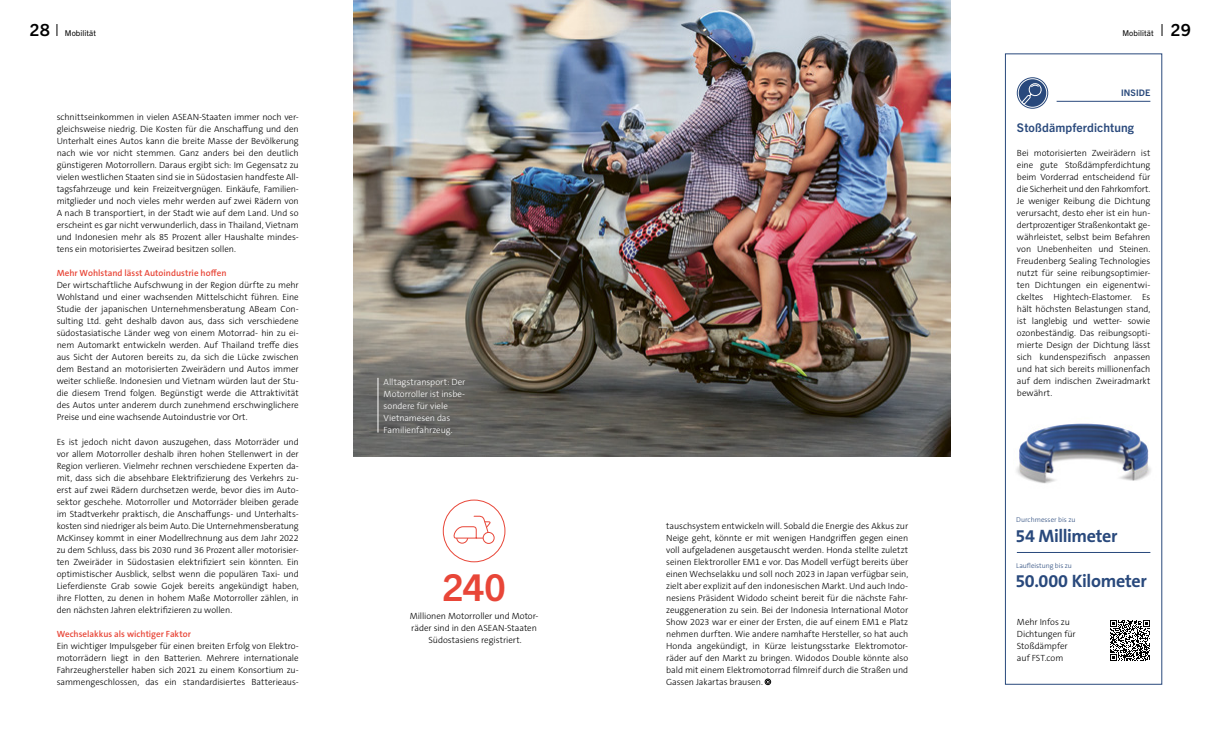
<style>
.page{position:relative;width:1219px;height:738px;background:#fff}
.page>*{position:absolute;margin:0;border:0;box-sizing:border-box;transform-origin:0 0}
.t1{font:700 37px "Trade Gothic Next LT Pro";color:#e84638}
.t2{font:700 18px "The Sans B W7";letter-spacing:-.015em;color:#29497c}
.t3{font:700 12px "Trade Gothic Next LT Pro";letter-spacing:.01em;color:#29497c}
.t4{font:300 9px/12px "The Sans B W3";letter-spacing:-.005em;color:#000;text-align:justify}
.t5{font:300 9px/12px "The Sans B W3";letter-spacing:-.005em;color:#fff}
.t6{font:600 9px "The Sans B W6";color:#e84638}
.t7{font:700 9px "Trade Gothic Next LT Pro";letter-spacing:.01em;color:#29497c}
.t8{font:8px "Trade Gothic Next LT Pro";letter-spacing:.01em;color:#000}
.t9{font:300 7px "The Sans B W3";letter-spacing:-.005em;color:#29497c}
.s1{font-weight:700;font-size:16.7px}
</style>
<div class="page">
<svg style="left:57px;top:24px;width:1px;height:12px"></svg>
<svg style="left:1162px;top:24px;width:1px;height:12px"></svg>
<svg style="left:765px;top:678px;width:6px;height:6px"></svg>
<svg style="left:1004px;top:53px;width:159px;height:631px"></svg>
<img style="left:1014px;top:416px;width:143px;height:75px">
<svg style="left:1110px;top:619px;width:40px;height:41px"></svg>
<hr style="left:1057px;top:101px;width:93px;height:1px;background:#29497c">
<div style="left:1019px;top:79px;width:27px;height:28px;background:#29497c;border-radius:50%"></div>
<svg style="left:1021px;top:82px;width:22px;height:22px"></svg>
<div style="left:1017px;top:77px;width:31px;height:31px;border:1px solid #29497c;border-radius:50%"></div>
<hr style="left:1017px;top:551px;width:133px;height:1px;background:#29497c">
<img style="left:353px;top:0;width:598px;height:456px">
<hr style="left:378px;top:377px;width:1px;height:55px;background:#fff">
<div style="left:443px;top:499px;width:62px;height:62px;border:1px solid #e84638;border-radius:50%"></div>
<div style="left:483px;top:531px;width:11px;height:12px;border:1px solid #e84638;border-radius:50%"></div>
<svg style="left:453px;top:515px;width:37px;height:28px"></svg>
<p class="t8" style="left:30px;top:28px;width:68px"><span class="s1">28</span> Mobilität</p>
<p class="t8" style="left:1122px;top:28px;width:70px">Mobilität <span class="s1">29</span></p>
<p class="t4" style="left:57px;top:111px;width:244px">schnittseinkommen in vielen ASEAN-Staaten immer noch ver&shy;gleichsweise niedrig. Die Kosten für die Anschaffung und den Unterhalt eines Autos kann die breite Masse der Bevölkerung nach wie vor nicht stemmen. Ganz anders bei den deutlich günstigeren Motorrollern. Daraus ergibt sich: Im Gegensatz zu vielen westlichen Staaten sind sie in Südostasien handfeste All&shy;tagsfahrzeuge und kein Freizeitvergnügen. Einkäufe, Familien&shy;mitglieder und noch vieles mehr werden auf zwei Rädern von A nach B transportiert, in der Stadt wie auf dem Land. Und so erscheint es gar nicht verwunderlich, dass in Thailand, Vietnam und Indonesien mehr als 85 Prozent aller Haushalte mindes&shy;tens ein motorisiertes Zweirad besitzen sollen.</p>
<p class="t6" style="left:57px;top:267px;width:171px">Mehr Wohlstand lässt Autoindustrie hoffen</p>
<p class="t4" style="left:57px;top:279px;width:244px">Der wirtschaftliche Aufschwung in der Region dürfte zu mehr Wohlstand und einer wachsenden Mittelschicht führen. Eine Studie der japanischen Unternehmensberatung ABeam Con&shy;sulting Ltd. geht deshalb davon aus, dass sich verschiedene südostasiatische Länder weg von einem Motorrad- hin zu ei&shy;nem Automarkt entwickeln werden. Auf Thailand treffe dies aus Sicht der Autoren bereits zu, da sich die Lücke zwischen dem Bestand an motorisierten Zweirädern und Autos immer weiter schließe. Indonesien und Vietnam würden laut der Stu&shy;die diesem Trend folgen. Begünstigt werde die Attraktivität des Autos unter anderem durch zunehmend erschwinglichere Preise und eine wachsende Autoindustrie vor Ort.</p>
<p class="t4" style="left:57px;top:435px;width:244px">Es ist jedoch nicht davon auszugehen, dass Motorräder und vor allem Motorroller deshalb ihren hohen Stellenwert in der Region verlieren. Vielmehr rechnen verschiedene Experten da&shy;mit, dass sich die absehbare Elektrifizierung des Verkehrs zu&shy;erst auf zwei Rädern durchsetzen werde, bevor dies im Auto&shy;sektor geschehe. Motorroller und Motorräder bleiben gerade im Stadtverkehr praktisch, die Anschaffungs- und Unterhalts&shy;kosten sind niedriger als beim Auto. Die Unternehmensberatung McKinsey kommt in einer Modellrechnung aus dem Jahr 2022 zu dem Schluss, dass bis 2030 rund 36 Prozent aller motorisier&shy;ten Zweiräder in Südostasien elektrifiziert sein könnten. Ein optimistischer Ausblick, selbst wenn die populären Taxi- und Lieferdienste Grab sowie Gojek bereits angekündigt haben, ihre Flotten, zu denen in hohem Maße Motorroller zählen, in den nächsten Jahren elektrifizieren zu wollen.</p>
<p class="t6" style="left:57px;top:627px;width:136px">Wechselakkus als wichtiger Faktor</p>
<p class="t4" style="left:57px;top:639px;width:244px">Ein wichtiger Impulsgeber für einen breiten Erfolg von Elektro&shy;motorrädern liegt in den Batterien. Mehrere internationale Fahrzeughersteller haben sich 2021 zu einem Konsortium zu&shy;sammengeschlossen, das ein standardisiertes Batterieaus-</p>
<p class="t5" style="left:384px;top:375px;width:83px">Alltagstransport: Der<br>Motorroller ist insbe&shy;sondere für viele<br>Vietnamesen das<br>Familienfahrzeug.</p>
<h1 class="t1" style="left:442px;top:561px;width:65px">240</h1>
<p class="t4" style="left:410px;top:610px;width:130px;text-align:center">Millionen Motorroller und Motor&shy;räder sind in den ASEAN-Staaten<br>Südostasiens registriert.</p>
<p class="t4" style="left:666px;top:519px;width:244px">tauschsystem entwickeln will. Sobald die Energie des Akkus zur Neige geht, könnte er mit wenigen Handgriffen gegen einen voll aufgeladenen ausgetauscht werden. Honda stellte zuletzt seinen Elektroroller EM1 e vor. Das Modell verfügt bereits über einen Wechselakku und soll noch 2023 in Japan verfügbar sein, zielt aber explizit auf den indonesischen Markt. Und auch Indo&shy;nesiens Präsident Widodo scheint bereit für die nächste Fahr&shy;zeuggeneration zu sein. Bei der Indonesia International Motor Show 2023 war er einer der Ersten, die auf einem EM1 e Platz nehmen durften. Wie andere namhafte Hersteller, so hat auch Honda angekündigt, in Kürze leistungsstarke Elektromotor&shy;räder auf den Markt zu bringen. Widodos Double könnte also bald mit einem Elektromotorrad filmreif durch die Straßen und Gassen Jakartas brausen.</p>
<p class="t7" style="left:1121px;top:86px;width:31px">INSIDE</p>
<h3 class="t3" style="left:1017px;top:119px;width:119px">Stoßdämpferdichtung</h3>
<p class="t4" style="left:1017px;top:147px;width:135px">Bei motorisierten Zweirädern ist eine gute Stoßdämpferdichtung beim Vorderrad entscheidend für die Sicherheit und den Fahrkomfort.<br>Je weniger Reibung die Dichtung verursacht, desto eher ist ein hun&shy;dertprozentiger Straßenkontakt ge&shy;währleistet, selbst beim Befahren von Unebenheiten und Steinen.<br>Freudenberg Sealing Technologies nutzt für seine reibungsoptimier&shy;ten Dichtungen ein eigenentwi&shy;ckeltes Hightech-Elastomer. Es hält höchsten Belastungen stand, ist langlebig und wetter- sowie ozonbeständig. Das reibungsopti&shy;mierte Design der Dichtung lässt sich kundenspezifisch anpassen und hat sich bereits millionenfach auf dem indischen Zweiradmarkt bewährt.</p>
<p class="t9" style="left:1016px;top:514px;width:61px">Durchmesser bis zu</p>
<h2 class="t2" style="left:1015px;top:523px;width:104px">54 Millimeter</h2>
<h2 class="t2" style="left:1015px;top:568px;width:133px">50.000 Kilometer</h2>
<p class="t9" style="left:1016px;top:560px;width:57px">Laufleistung bis zu</p>
<p class="t4" style="left:1017px;top:615px;width:60px;text-align:left">Mehr Infos zu<br>Dichtungen für<br>Stoßdämpfer auf FST.com</p>
</div>
